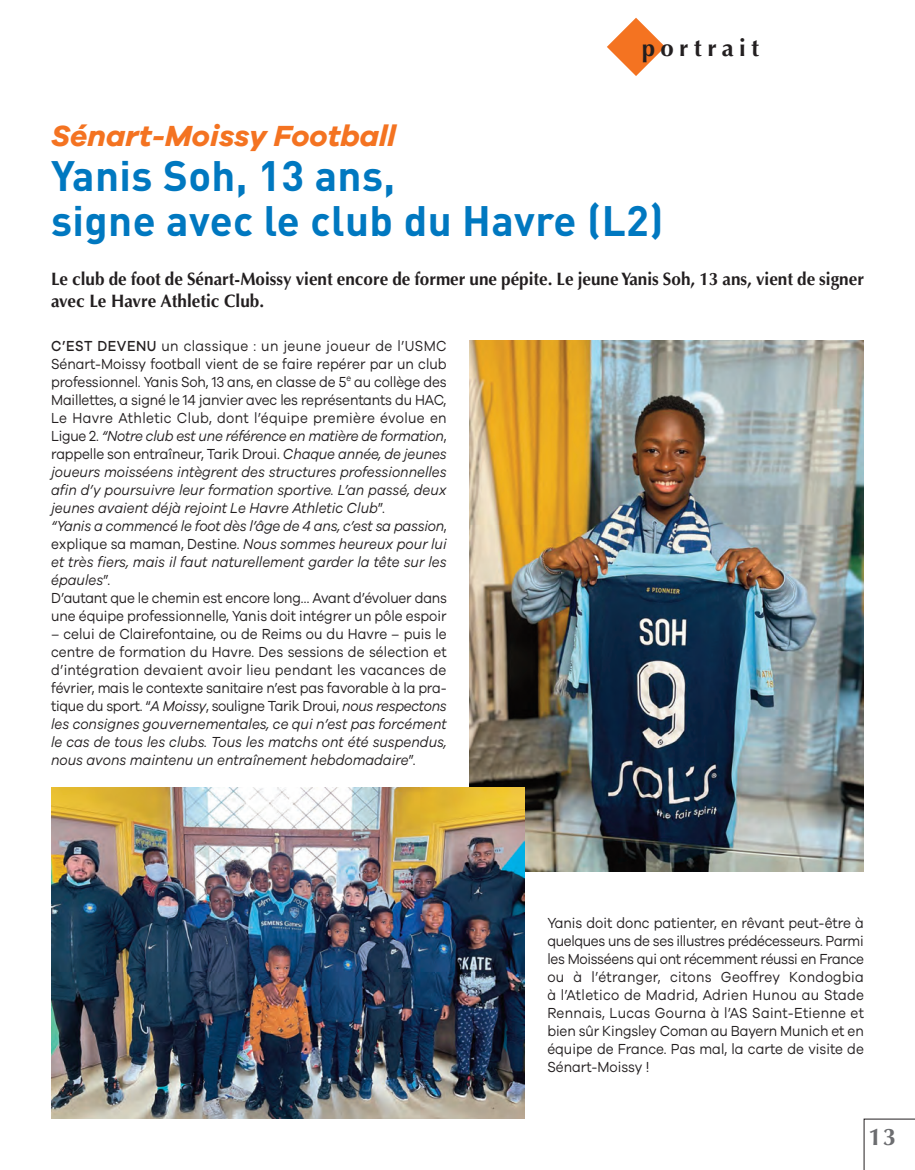
<style>
.page{position:relative;width:915px;height:1170px;background:#fff}
.page>*{position:absolute;margin:0;border:0;box-sizing:border-box;transform-origin:0 0}
.t1{font:700 42px/45px "DIN";letter-spacing:.01em;color:#0078c0}
.t2{font:italic 700 30px "Galano Grotesque";color:#f47321}
.t3{font:700 24px "Optima";letter-spacing:.225em;color:#231f20}
.t4{font:700 24px "Optima";color:#6c6d70}
.t5{font:700 18px/22.5px "Optima";color:#231f20;scale:.95 1}
.t6{font:15px/18px "Galano Grotesque";letter-spacing:-.01em;color:#231f20;text-align:justify;scale:.9 1}
.s1{font-weight:500}
.s2{font-style:italic}
</style>
<div class="page">
<svg style="left:607px;top:18px;width:58px;height:58px"></svg>
<img style="left:469px;top:341px;width:394px;height:530px">
<img style="left:52px;top:787px;width:472px;height:331px">
<svg style="left:863px;top:1118px;width:52px;height:52px"></svg>
<h3 class="t3" style="left:641px;top:34px;width:119px">portrait</h3>
<h2 class="t2" style="left:51px;top:122px;width:346px">Sénart-Moissy Football</h2>
<h1 class="t1" style="left:51px;top:154px;width:613px">Yanis Soh, 13 ans,<br>signe avec le club du Havre (L2)</h1>
<p class="t5" style="left:51px;top:267px;width:856px">Le club de foot de Sénart-Moissy vient encore de former une pépite. Le jeune Yanis Soh, 13 ans, vient de signer avec Le Havre Athletic Club.</p>
<p class="t6" style="left:51px;top:339px;width:441px;text-align:left"><span class="s1">C’EST DEVENU</span> un classique : un jeune joueur de l’USMC Sénart-Moissy football vient de se faire repérer par un club professionnel. Yanis Soh, 13 ans, en classe de 5<sup>e</sup> au collège des Maillettes, a signé le 14 janvier avec les représentants du HAC, Le Havre Athletic Club, dont l’équipe première évolue en Ligue 2. <span class="s2">“Notre club est une référence en matière de formation</span>, rappelle son entraîneur, Tarik Droui. <span class="s2">Chaque année, de jeunes joueurs moisséens intègrent des structures professionnelles afin d’y poursuivre leur formation sportive. L’an passé, deux jeunes avaient déjà rejoint Le Havre Athletic Club</span>”.<br><span class="s2">“Yanis a commencé le foot dès l’âge de 4 ans, c’est sa passion</span>, explique sa maman, Destine. <span class="s2">Nous sommes heureux pour lui et très fiers, mais il faut naturellement garder la tête sur les épaules</span>”.<br>D’autant que le chemin est encore long… Avant d’évoluer dans une équipe professionnelle, Yanis doit intégrer un pôle espoir</p>
<p class="t6" style="left:51px;top:627px;width:441px">– celui de Clairefontaine, ou de Reims ou du Havre – puis le centre de formation du Havre. Des sessions de sélection et d’intégration devaient avoir lieu pendant les vacances de février, mais le contexte sanitaire n’est pas favorable à la pra&shy;tique du sport. “<span class="s2">A Moissy</span>, souligne Tarik Droui, <span class="s2">nous respectons les consignes gouvernementales, ce qui n’est pas forcément le cas de tous les clubs. Tous les matchs ont été suspendus, nous avons maintenu un entraînement hebdomadaire</span>”.</p>
<p class="t6" style="left:547px;top:915px;width:353px">Yanis doit donc patienter, en rêvant peut-être à quelques uns de ses illustres prédécesseurs. Parmi les Moisséens qui ont récemment réussi en France ou à l’étranger, citons Geoffrey Kondogbia à l’Atletico de Madrid, Adrien Hunou au Stade Rennais, Lucas Gourna à l’AS Saint-Etienne et bien sûr Kingsley Coman au Bayern Munich et en équipe de France. Pas mal, la carte de visite de Sénart-Moissy !</p>
<h3 class="t4" style="left:868px;top:1123px;width:29px">13</h3>
</div>
